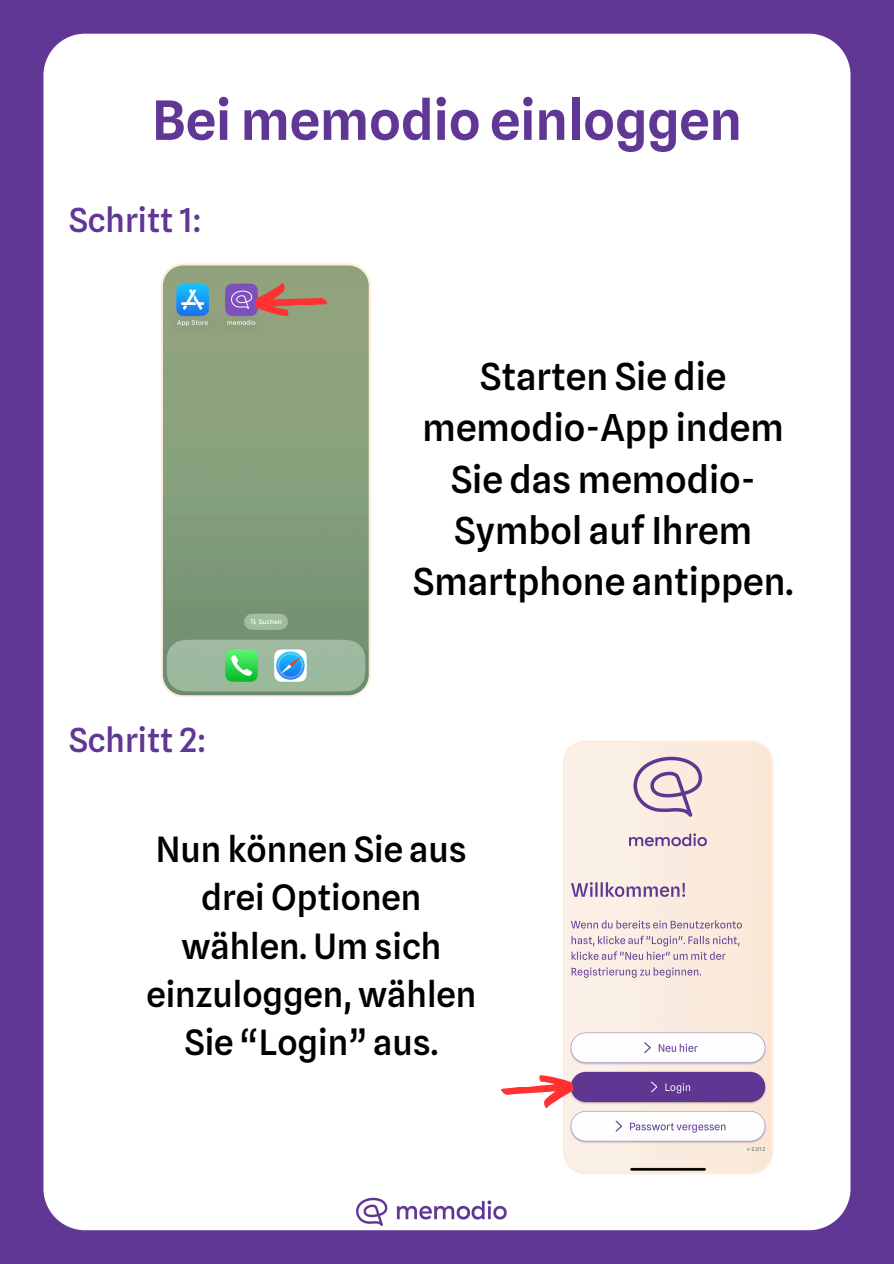
<style>
.page{position:relative;width:894px;height:1264px;background:#fff}
.page>*{position:absolute;margin:0;border:0;box-sizing:border-box;transform-origin:0 0}
.t1{font:600 54.15px "Spline Sans";color:#603795}
.t2{font:500 37.2px/51.4px "Spline Sans";color:#000;text-align:center}
.t3{font:500 34.95px/48.4px "Spline Sans";color:#000;text-align:center}
.t4{font:500 33px "Spline Sans";color:#603795}
</style>
<div class="page">
<div style="left:0;top:0;width:893px;height:1263px;background:#603795"></div>
<div style="left:43px;top:34px;width:807px;height:1196px;background:#fff"></div>
<img style="left:356px;top:1196px;width:151px;height:31px">
<svg style="left:562px;top:740px;width:211px;height:434px;background:#e9dada"></svg>
<svg style="left:161px;top:263px;width:210px;height:434px;background:#89a484"></svg>
<svg style="left:500px;top:1074px;width:73px;height:34px;background:#fdb7b7"></svg>
<svg style="left:254px;top:281px;width:74px;height:37px;background:#b17d67"></svg>
<p class="t1" style="left:152px;top:88px;width:591px">Bei memodio einloggen</p>
<h2 class="t4" style="left:69px;top:200px;width:134px">Schritt 1:</h2>
<p class="t4" style="left:69px;top:720px;width:139px">Schritt 2:</p>
<h2 class="t2" style="left:413px;top:350px;width:382px">Starten Sie die memodio-App indem<br>Sie das memodio-<br>Symbol auf Ihrem<br>Smartphone antippen.</h2>
<p class="t3" style="left:146px;top:824px;width:331px">Nun können Sie aus drei Optionen wählen. Um sich einzuloggen, wählen<br>Sie “Login” aus.</p>
</div>
